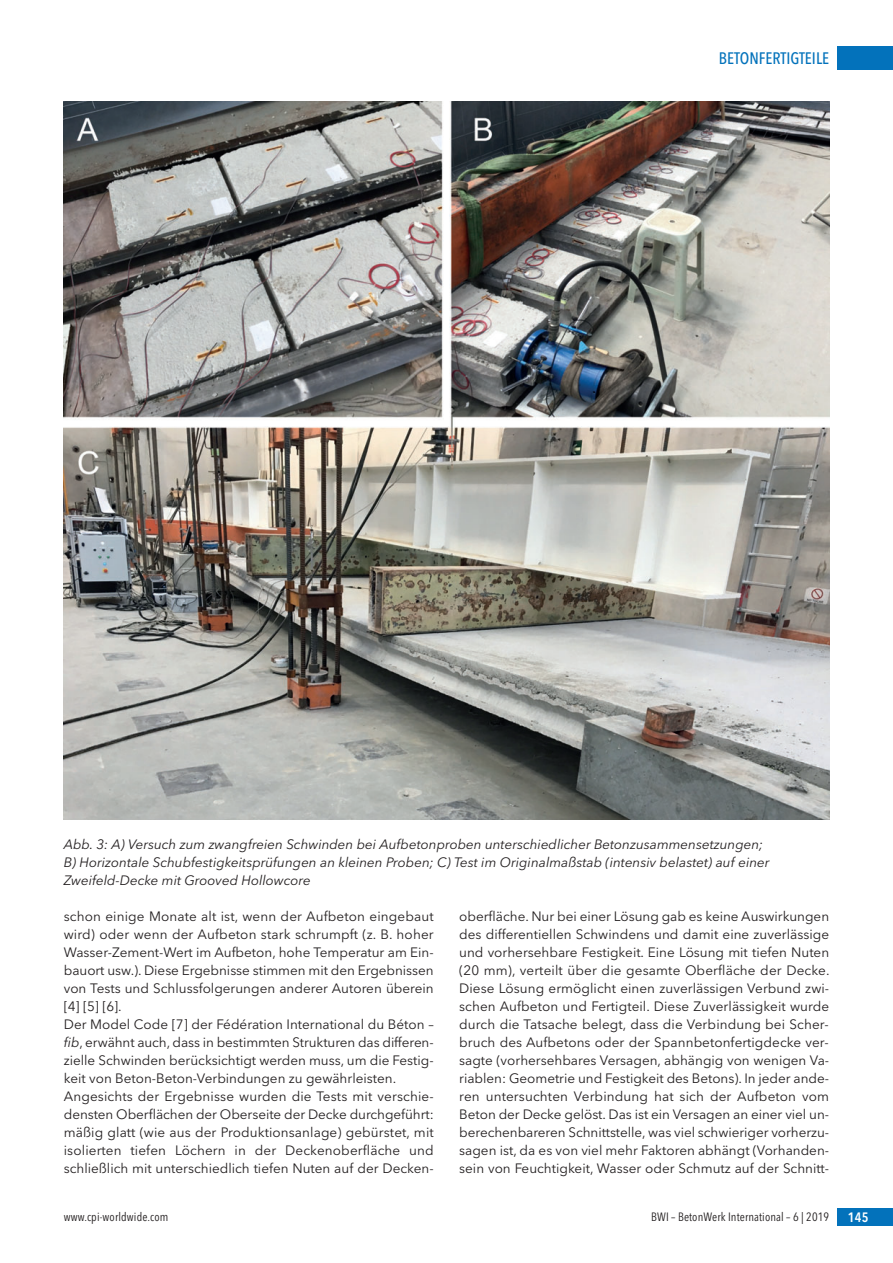
<style>
.page{position:relative;width:893px;height:1263px;background:#fff}
.page>*{position:absolute;margin:0;border:0;box-sizing:border-box;transform-origin:0 0}
.t1{font:500 16.5px "Avenir Next Condensed";color:#0372bb}
.t2{font:13.5px/18px "Avenir Next";color:#231f20;text-align:justify}
.t3{font:italic 13.5px/18px "Avenir Next";color:#231f20}
.t4{font:600 13.5px "Avenir Next Condensed";color:#fff}
.t5{font:12px "Avenir Next Condensed";letter-spacing:.01em;color:#231f20}
.s1{font-style:italic}
</style>
<div class="page">
<div style="left:838px;top:47px;width:55px;height:23px;background:#0372bb"></div>
<div style="left:838px;top:1208px;width:55px;height:18px;background:#0372bb"></div>
<img style="left:64px;top:101px;width:765px;height:718px">
<p class="t1" style="left:719px;top:51px;width:112px">BETONFERTIGTEILE</p>
<p class="t3" style="left:64px;top:836px;width:707px">Abb. 3: A) Versuch zum zwangfreien Schwinden bei Aufbetonproben unterschiedlicher Betonzusammensetzungen;<br>B) Horizontale Schubfestigkeitsprüfungen an kleinen Proben; C) Test im Originalmaßstab (intensiv belastet) auf einer<br>Zweifeld-Decke mit Grooved Hollowcore</p>
<p class="t2" style="left:64px;top:908px;width:371px">schon einige Monate alt ist, wenn der Aufbeton eingebaut wird) oder wenn der Aufbeton stark schrumpft (z. B. hoher Wasser-Zement-Wert im Aufbeton, hohe Temperatur am Ein&shy;bauort usw.). Diese Ergebnisse stimmen mit den Ergebnissen von Tests und Schlussfolgerungen anderer Autoren überein [4] [5] [6].</p>
<p class="t2" style="left:64px;top:1016px;width:371px">Der Model Code [7] der Fédération International du Béton – <span class="s1">fib</span>, erwähnt auch, dass in bestimmten Strukturen das differen&shy;zielle Schwinden berücksichtigt werden muss, um die Festig&shy;keit von Beton-Beton-Verbindungen zu gewährleisten.</p>
<p class="t2" style="left:64px;top:1088px;width:371px">Angesichts der Ergebnisse wurden die Tests mit verschie&shy;densten Oberflächen der Oberseite der Decke durchgeführt: mäßig glatt (wie aus der Produktionsanlage) gebürstet, mit isolierten tiefen Löchern in der Deckenoberfläche und schließlich mit unterschiedlich tiefen Nuten auf der Decken-</p>
<p class="t2" style="left:459px;top:908px;width:372px">oberfläche. Nur bei einer Lösung gab es keine Auswirkungen des differentiellen Schwindens und damit eine zuverlässige und vorhersehbare Festigkeit. Eine Lösung mit tiefen Nuten (20 mm), verteilt über die gesamte Oberfläche der Decke.<br>Diese Lösung ermöglicht einen zuverlässigen Verbund zwi&shy;schen Aufbeton und Fertigteil. Diese Zuverlässigkeit wurde durch die Tatsache belegt, dass die Verbindung bei Scher&shy;bruch des Aufbetons oder der Spannbetonfertigdecke ver&shy;sagte (vorhersehbares Versagen, abhängig von wenigen Va&shy;riablen: Geometrie und Festigkeit des Betons). In jeder ande&shy;ren untersuchten Verbindung hat sich der Aufbeton vom Beton der Decke gelöst. Das ist ein Versagen an einer viel un&shy;berechenbareren Schnittstelle, was viel schwieriger vorherzu&shy;sagen ist, da es von viel mehr Faktoren abhängt (Vorhanden&shy;sein von Feuchtigkeit, Wasser oder Schmutz auf der Schnitt-</p>
<p class="t5" style="left:64px;top:1211px;width:106px">www.cpi-worldwide.com</p>
<p class="t5" style="left:651px;top:1211px;width:179px">BWI – BetonWerk International – 6 | 2019</p>
<p class="t4" style="left:848px;top:1211px;width:22px">145</p>
</div>
